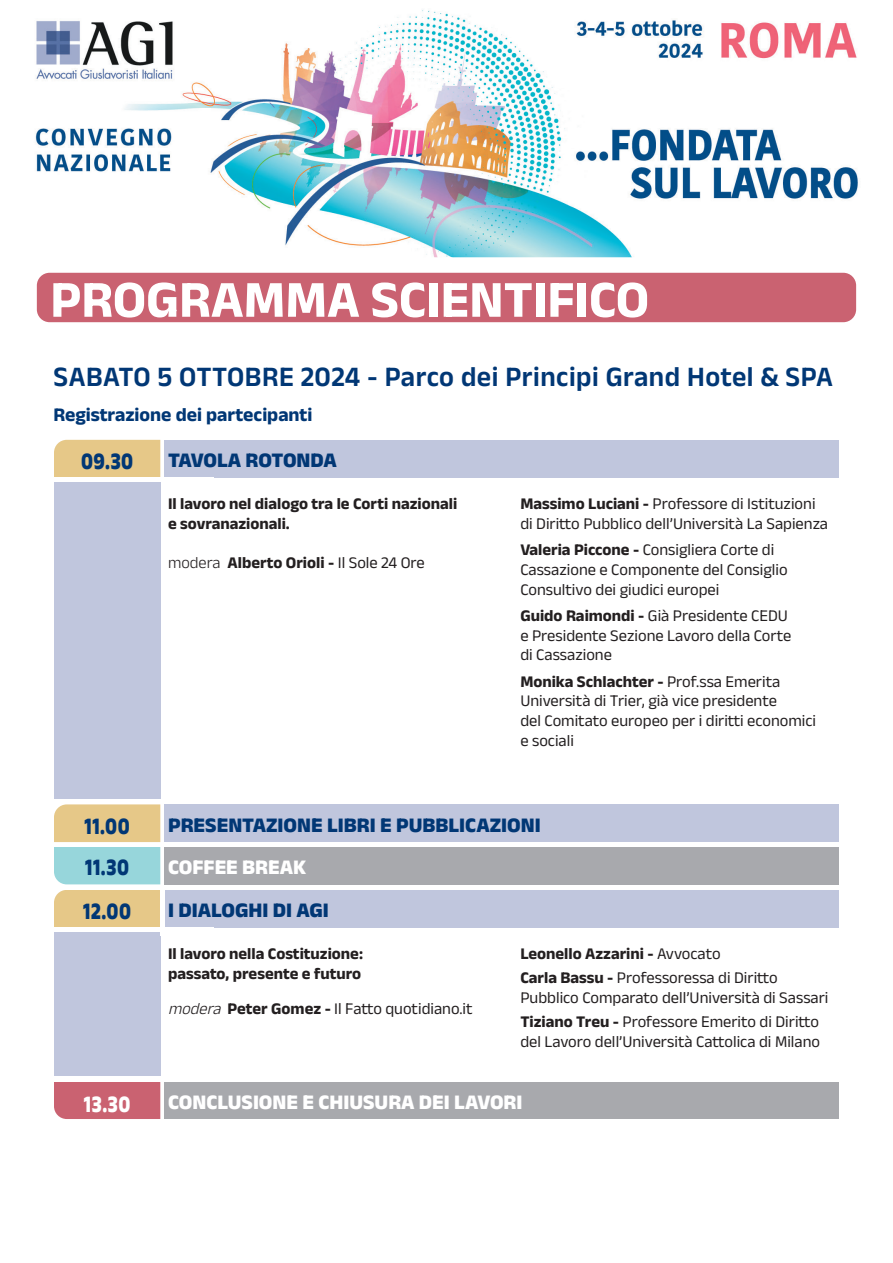
<style>
.page{position:relative;width:893px;height:1263px;background:#fff}
.page>*{position:absolute;margin:0;border:0;box-sizing:border-box;transform-origin:0 0}
.t1{font:700 52.5px "Anek Devanagari";color:#fff}
.t2{font:600 28.5px "Anek Devanagari";letter-spacing:.02em;color:#013775}
.t3{font:800 24px "Anek Devanagari";letter-spacing:.03em;color:#013775;scale:.8 1}
.t4{font:800 24px "Anek Devanagari";color:#fff;scale:.8 1}
.t5{font:800 21px "Anek Devanagari";color:#013775}
.t6{font:800 21px "Anek Devanagari";color:#fff}
.t7{font:800 21px "Anek Devanagari";letter-spacing:-.02em;color:#013775}
.t8{font:700 19.5px "Anek Devanagari";color:#013775}
.t9{font:16.5px/19.8px "Anek Devanagari";color:#231f20}
.t10{font:700 16.5px/19.8px "Anek Devanagari";color:#231f20}
.s1{font-weight:300}
.s2{font-weight:400}
.s3{font-weight:700}
.s4{font-weight:300;font-style:italic}
</style>
<div class="page">
<img style="left:35px;top:10px;width:823px;height:247px">
<div style="left:165px;top:1081px;width:674px;height:38px;background:#a8a9ad"></div>
<div style="left:54px;top:1082px;width:106px;height:37px;background:#ca6271"></div>
<div style="left:54px;top:890px;width:106px;height:37px;background:#e6c888"></div>
<div style="left:54px;top:932px;width:106px;height:144px;background:#c0c6dd"></div>
<div style="left:160px;top:890px;width:679px;height:37px;background:#c0c6dd"></div>
<div style="left:160px;top:882px;width:5px;height:53px;background:#fff"></div>
<div style="left:37px;top:273px;width:819px;height:49px;background:#ca6271;border-radius:13px"></div>
<div style="left:165px;top:847px;width:674px;height:37px;background:#a8a9ad"></div>
<div style="left:54px;top:440px;width:106px;height:37px;background:#e6c888"></div>
<div style="left:54px;top:482px;width:106px;height:318px;background:#c0c6dd"></div>
<div style="left:165px;top:440px;width:674px;height:37px;background:#c0c6dd"></div>
<svg style="left:54px;top:804px;width:106px;height:80px;background:#c3d2b7"></svg>
<div style="left:165px;top:804px;width:674px;height:38px;background:#c0c6dd"></div>
<div style="left:43px;top:799px;width:850px;height:5px;background:#fff"></div>
<h1 class="t1" style="left:50px;top:268px;width:600px">PROGRAMMA SCIENTIFICO</h1>
<h2 class="t2" style="left:54px;top:360px;width:781px">SABATO 5 OTTOBRE 2024 - Parco dei Principi Grand Hotel &amp; SPA</h2>
<p class="t8" style="left:54px;top:403px;width:260px">Registrazione dei partecipanti</p>
<h3 class="t3" style="left:81px;top:447px;width:67px">09.30</h3>
<p class="t7" style="left:168px;top:448px;width:170px">TAVOLA ROTONDA</p>
<p class="t10" style="left:168px;top:493px;width:291px">Il lavoro nel dialogo tra le Corti nazionali e sovranazionali.</p>
<p class="t10" style="left:168px;top:552px;width:258px"><span class="s1">modera</span> Alberto Orioli - <span class="s2">Il Sole 24 Ore</span></p>
<p class="t9" style="left:520px;top:493px;width:309px"><span class="s3">Massimo Luciani -</span> Professore di Istituzioni di Diritto Pubblico dell’Università La Sapienza</p>
<p class="t9" style="left:520px;top:539px;width:269px"><span class="s3">Valeria Piccone -</span> Consigliera Corte di<br>Cassazione e Componente del Consiglio<br>Consultivo dei giudici europei</p>
<p class="t9" style="left:520px;top:605px;width:273px"><span class="s3">Guido Raimondi -</span> Già Presidente CEDU e Presidente Sezione Lavoro della Corte di Cassazione</p>
<p class="t9" style="left:520px;top:671px;width:297px"><span class="s3">Monika Schlachter -</span> Prof.ssa Emerita Università di Trier, già vice presidente<br>del Comitato europeo per i diritti economici e sociali</p>
<h3 class="t3" style="left:84px;top:812px;width:58px">11.00</h3>
<p class="t5" style="left:168px;top:812px;width:374px">PRESENTAZIONE LIBRI E PUBBLICAZIONI</p>
<h3 class="t3" style="left:85px;top:853px;width:56px">11.30</h3>
<p class="t6" style="left:168px;top:855px;width:140px">COFFEE BREAK</p>
<h3 class="t3" style="left:83px;top:897px;width:61px">12.00</h3>
<p class="t5" style="left:168px;top:898px;width:162px">I DIALOGHI DI AGI</p>
<p class="t10" style="left:168px;top:943px;width:196px">Il lavoro nella Costituzione: passato, presente e futuro</p>
<p class="t9" style="left:168px;top:998px;width:306px"><span class="s4">modera</span> <span class="s3">Peter Gomez -</span> Il Fatto quotidiano.it</p>
<p class="t9" style="left:520px;top:941px;width:259px;line-height:24.3px"><span class="s3">Leonello Azzarini -</span> Avvocato<br><span class="s3">Carla Bassu -</span> Professoressa di Diritto</p>
<p class="t9" style="left:520px;top:985px;width:310px;line-height:24.3px">Pubblico Comparato dell’Università di Sassari<br><span class="s3">Tiziano Treu -</span> Professore Emerito di Diritto</p>
<p class="t9" style="left:520px;top:1031px;width:301px">del Lavoro dell’Università Cattolica di Milano</p>
<h3 class="t4" style="left:84px;top:1090px;width:60px">13.30</h3>
<p class="t6" style="left:168px;top:1089px;width:356px">CONCLUSIONE E CHIUSURA DEI LAVORI</p>
</div>
